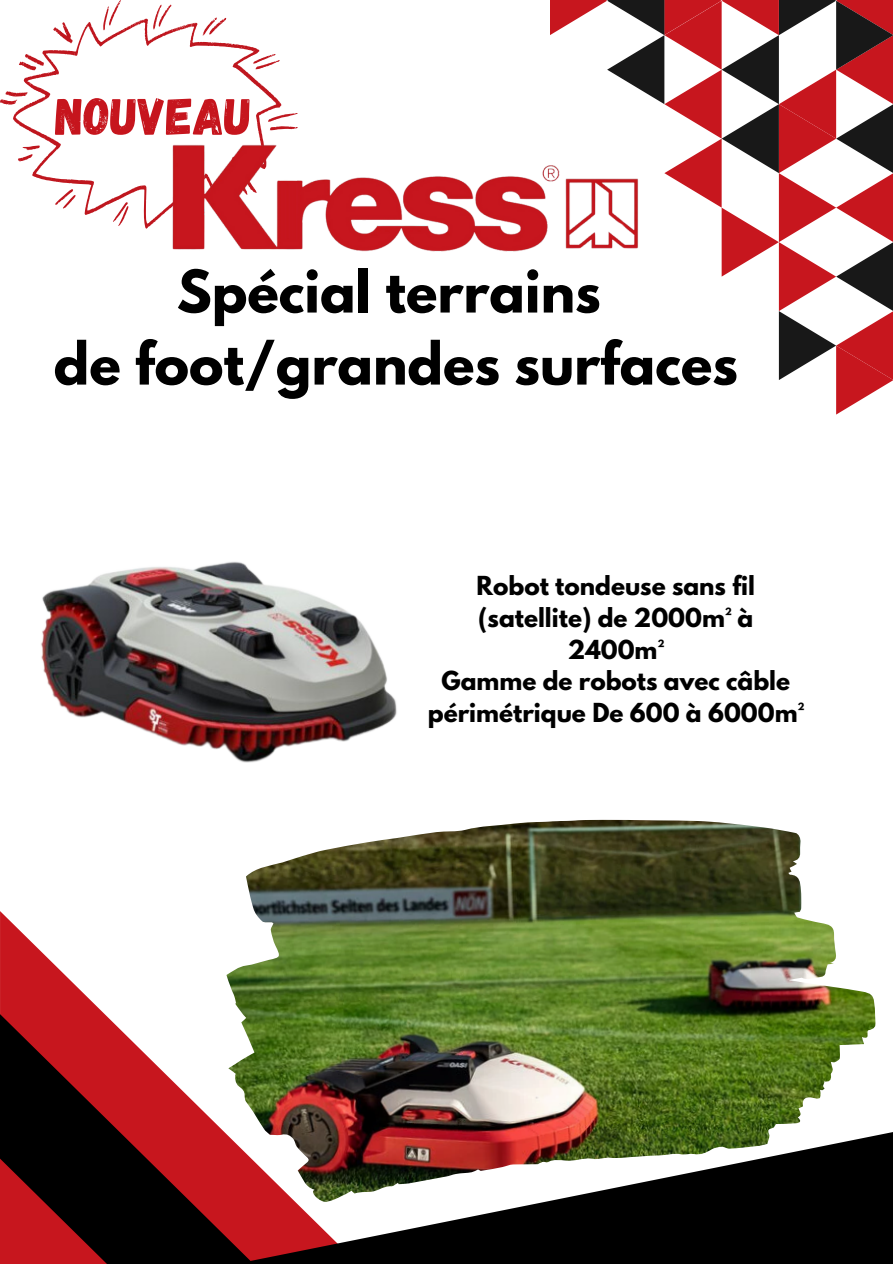
<style>
.page{position:relative;width:893px;height:1264px;background:#fff}
.page>*{position:absolute;margin:0;border:0;box-sizing:border-box;transform-origin:0 0}
.t1{font:700 52.05px/72px "League Spartan";color:#000;text-align:center}
.t2{font:51.9px "Gagalin";color:#c6151d}
.t3{font:700 23.25px/31.5px "League Spartan";color:#000;text-align:center}
</style>
<div class="page">
<svg style="left:550px;top:0;width:342px;height:414px"></svg>
<svg style="left:1px;top:912px;width:87px;height:86px"></svg>
<svg style="left:0;top:998px;width:132px;height:43px;fill:#c7161e"></svg>
<svg style="left:0;top:1041px;width:220px;height:222px;background:#641c1f"></svg>
<img style="left:220px;top:819px;width:672px;height:444px">
<svg style="left:0;top:0;width:260px;height:226px"></svg>
<img style="left:131px;top:54px;width:548px;height:287px">
<img style="left:41px;top:561px;width:356px;height:202px">
<h1 class="t2" style="left:55px;top:83px;width:198px">NOUVEAU</h1>
<p class="t1" style="left:54px;top:262px;width:685px">Spécial terrains<br>de foot/grandes surfaces</p>
<h2 class="t3" style="left:476px;top:573px;width:280px">Robot tondeuse sans fil (satellite) de 2000m² à<br>2400m²</h2>
<p class="t3" style="left:428px;top:668px;width:377px">Gamme de robots avec câble périmétrique De 600 à 6000m²</p>
</div>
